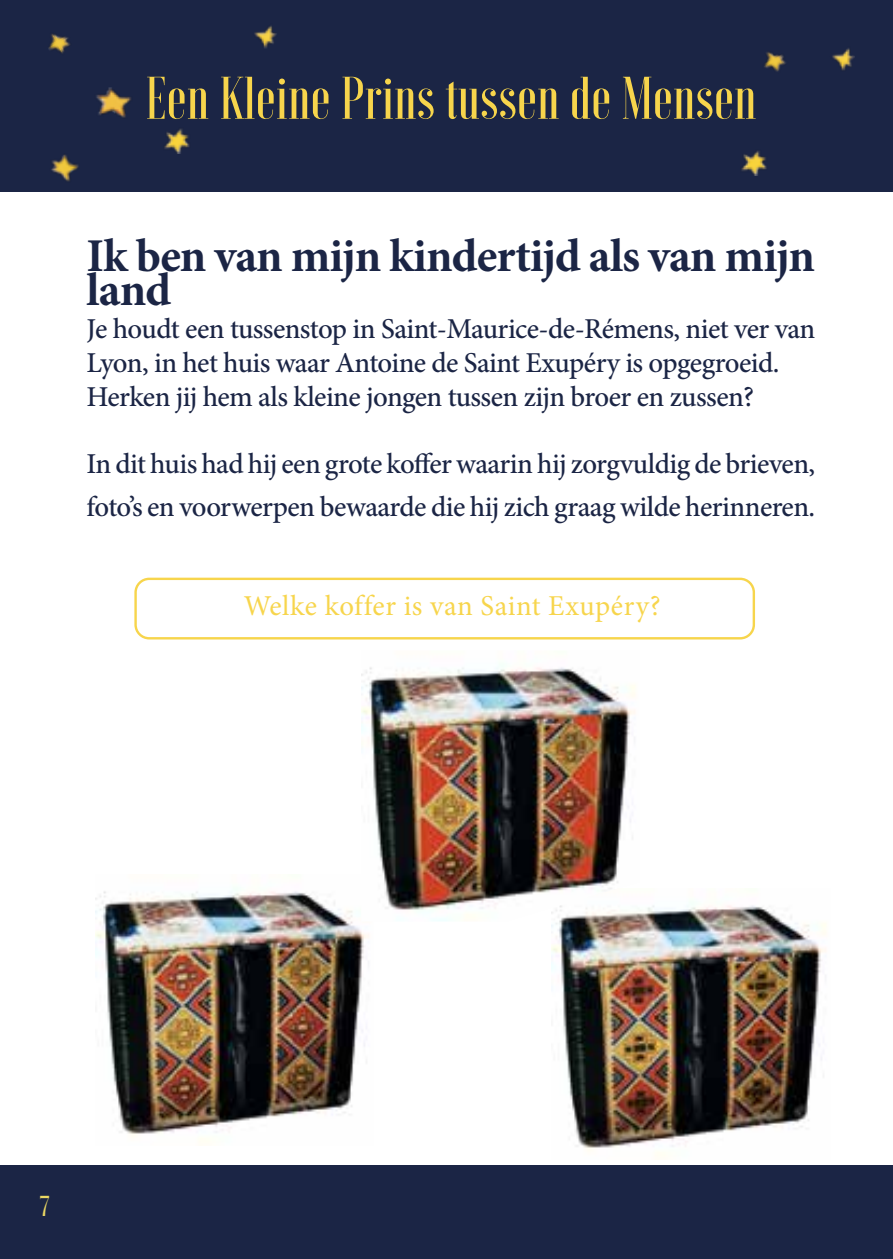
<style>
.page{position:relative;width:893px;height:1259px;background:#fff}
.page>*{position:absolute;margin:0;border:0;box-sizing:border-box;transform-origin:0 0}
.t1{font:500 60px "Voga";color:#f7d54c}
.t2{font:700 47.1px/33.6px "Minion Pro";letter-spacing:-.02em;color:#1b2545}
.t3{font:500 28.8px/33.6px "Minion Pro";letter-spacing:-.02em;color:#1b2545}
.t4{font:28.8px "Minion Pro";letter-spacing:.02em;color:#f7d54c}
.t5{font:500 28.8px "Voga";color:#ebd863}
</style>
<div class="page">
<div style="left:0;top:0;width:893px;height:191px;background:#1b2545"></div>
<div style="left:0;top:1165px;width:893px;height:94px;background:#1b2545"></div>
<img style="left:21px;top:154px;width:94px;height:38px">
<img style="left:48px;top:34px;width:22px;height:20px">
<img style="left:164px;top:26px;width:113px;height:127px">
<img style="left:741px;top:48px;width:114px;height:127px">
<img style="left:96px;top:87px;width:35px;height:31px">
<img style="left:552px;top:903px;width:274px;height:254px">
<img style="left:95px;top:889px;width:274px;height:254px">
<img style="left:361px;top:665px;width:279px;height:256px">
<div style="left:134px;top:577px;width:621px;height:62px;border:2px solid #f7d54c;border-radius:14px"></div>
<h1 class="t1" style="left:145px;top:64px;width:613px">Een Kleine Prins tussen de Mensen</h1>
<h2 class="t2" style="left:87px;top:239px;width:730px">Ik ben van mijn kindertijd als van mijn land</h2>
<p class="t3" style="left:87px;top:312px;width:730px">Je houdt een tussenstop in Saint-Maurice-de-Rémens, niet ver van<br>Lyon, in het huis waar Antoine de Saint Exupéry is opgegroeid.<br>Herken jij hem als kleine jongen tussen zijn broer en zussen?</p>
<p class="t3" style="left:87px;top:442px;width:730px;line-height:43.2px">In dit huis had hij een grote koffer waarin hij zorgvuldig de brieven, foto’s en voorwerpen bewaarde die hij zich graag wilde herinneren.</p>
<p class="t4" style="left:244px;top:586px;width:418px">Welke koffer is van Saint Exupéry?</p>
<p class="t5" style="left:40px;top:1190px;width:11px">7</p>
</div>
